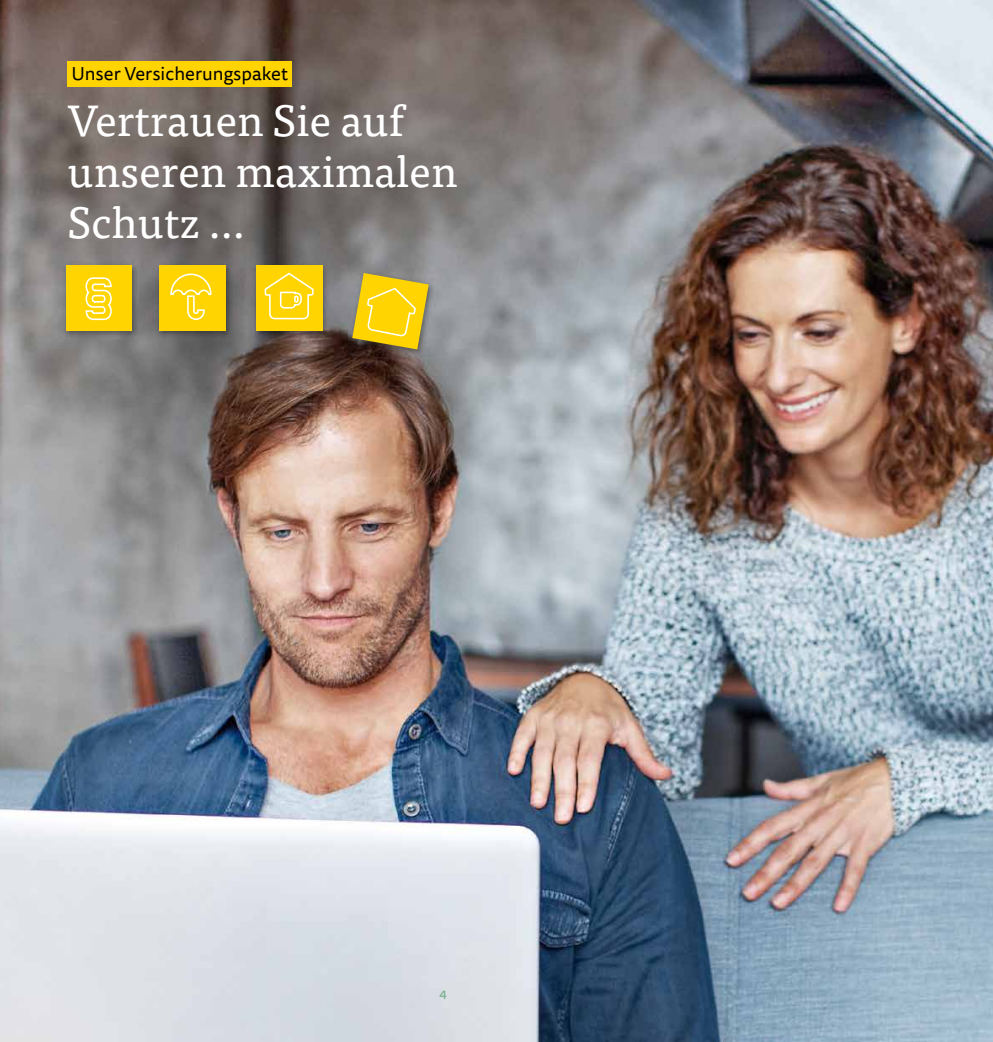
<style>
.page{position:relative;width:993px;height:1042px;background:#fff}
.page>*{position:absolute;margin:0;border:0;box-sizing:border-box;transform-origin:0 0}
.t1{font:43.75px/50.8px "Tisa OT";color:#fff}
.t2{font:18.55px "Tisa Sans OT";color:#000}
.t3{font:500 12.25px "Tisa Sans OT";color:#7db392}
</style>
<div class="page">
<img style="left:0;top:0;width:992px;height:1042px">
<div style="left:67px;top:61px;width:225px;height:26px;background:#ffd400"></div>
<img style="left:62px;top:262px;width:77px;height:76px">
<div style="left:66px;top:265px;width:66px;height:66px;background:#ffd400"></div>
<svg style="left:85px;top:277px;width:27px;height:43px"></svg>
<img style="left:155px;top:261px;width:78px;height:78px">
<div style="left:159px;top:265px;width:66px;height:66px;background:#ffd400"></div>
<svg style="left:170px;top:273px;width:41px;height:47px"></svg>
<img style="left:252px;top:262px;width:77px;height:77px">
<div style="left:256px;top:265px;width:66px;height:66px;background:#ffd400"></div>
<svg style="left:264px;top:273px;width:49px;height:46px"></svg>
<img style="left:348px;top:269px;width:88px;height:88px">
<svg style="left:352px;top:273px;width:76px;height:76px;background:#dcbd26"></svg>
<p class="t2" style="left:71px;top:63px;width:218px">Unser Versicherungspaket</p>
<p class="t1" style="left:67px;top:96px;width:391px">Vertrauen Sie auf unseren maximalen<br>Schutz …</p>
<p class="t3" style="left:439px;top:987px;width:9px">4</p>
</div>
